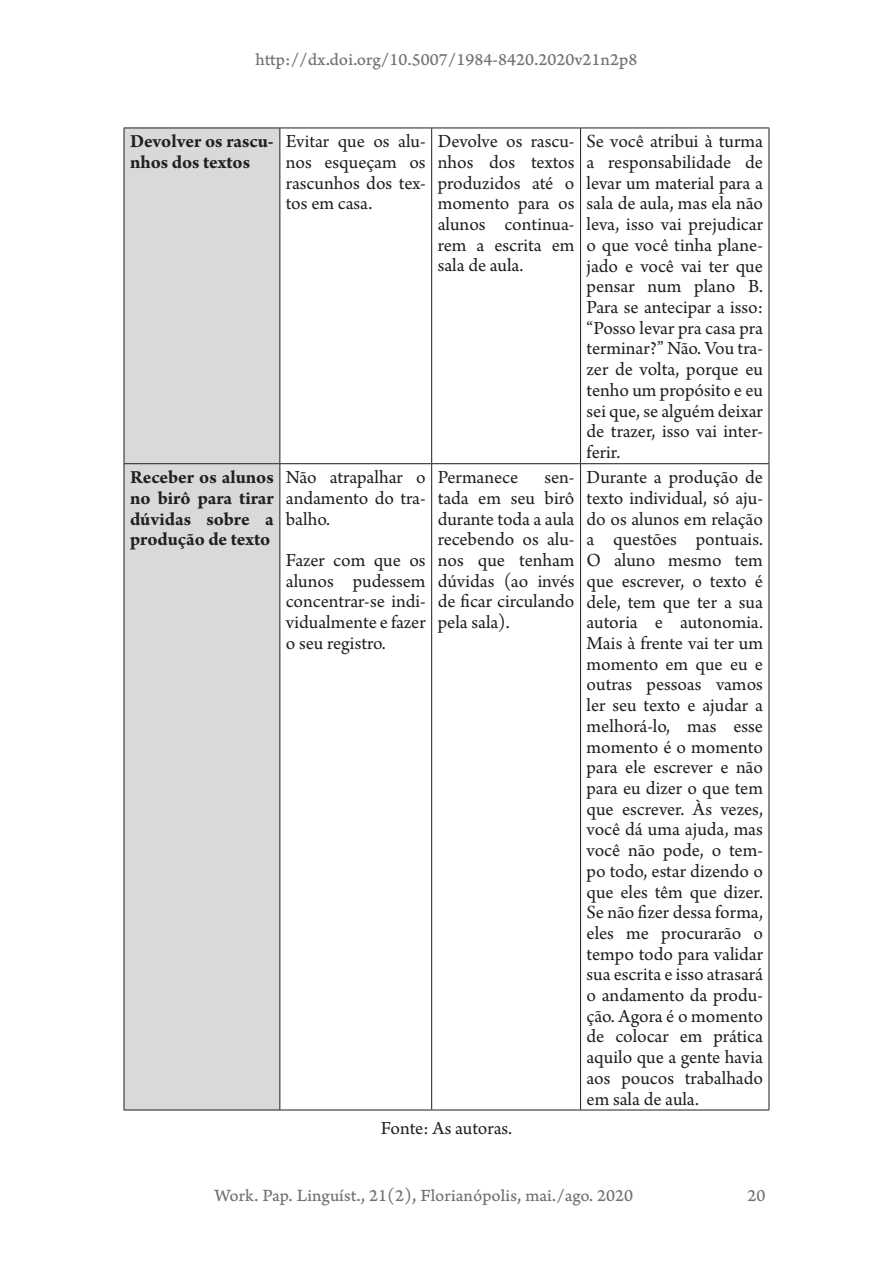
<style>
.page{position:relative;width:893px;height:1263px;background:#fff}
.page>*{position:absolute;margin:0;border:0;box-sizing:border-box;transform-origin:0 0}
.Legenda{font:19.5px/20.7px "Arno Pro";color:#231f20;text-align:justify}
.t1{font:700 19.5px/20.7px "Arno Pro";letter-spacing:-.005em;color:#231f20}
.t2{font:18px "Arno Pro Caption";color:#757172}
</style>
<div class="page">
<div style="left:125px;top:129px;width:154px;height:981px;background:#d9d9d9"></div>
<hr style="left:124px;top:128px;width:156px;height:1px;background:#1d1e1f">
<hr style="left:280px;top:128px;width:152px;height:1px;background:#1d1e1f">
<hr style="left:432px;top:128px;width:149px;height:1px;background:#1d1e1f">
<hr style="left:581px;top:128px;width:188px;height:1px;background:#1d1e1f">
<hr style="left:124px;top:463px;width:156px;height:1px;background:#1d1e1f">
<hr style="left:280px;top:463px;width:152px;height:1px;background:#1d1e1f">
<hr style="left:432px;top:463px;width:149px;height:1px;background:#1d1e1f">
<hr style="left:581px;top:463px;width:188px;height:1px;background:#1d1e1f">
<hr style="left:124px;top:1110px;width:156px;height:1px;background:#1d1e1f">
<hr style="left:280px;top:1110px;width:152px;height:1px;background:#1d1e1f">
<hr style="left:432px;top:1110px;width:149px;height:1px;background:#1d1e1f">
<hr style="left:581px;top:1110px;width:188px;height:1px;background:#1d1e1f">
<hr style="left:124px;top:128px;width:1px;height:335px;background:#1d1e1f">
<hr style="left:124px;top:464px;width:1px;height:646px;background:#1d1e1f">
<hr style="left:279px;top:128px;width:1px;height:335px;background:#1d1e1f">
<hr style="left:431px;top:128px;width:1px;height:335px;background:#1d1e1f">
<hr style="left:580px;top:128px;width:1px;height:335px;background:#1d1e1f">
<hr style="left:769px;top:128px;width:1px;height:335px;background:#1d1e1f">
<hr style="left:279px;top:464px;width:1px;height:646px;background:#1d1e1f">
<hr style="left:431px;top:464px;width:1px;height:646px;background:#1d1e1f">
<hr style="left:580px;top:464px;width:1px;height:646px;background:#1d1e1f">
<hr style="left:769px;top:464px;width:1px;height:646px;background:#1d1e1f">
<p class="t2" style="left:255px;top:49px;width:383px">http://dx.doi.org/10.5007/1984-8420.2020v21n2p8</p>
<p class="t1" style="left:130px;top:132px;width:145px">Devolver os rascu&shy;nhos dos textos</p>
<p class="Legenda" style="left:286px;top:132px;width:141px">Evitar que os alu&shy;nos esqueçam os rascunhos dos tex&shy;tos em casa.</p>
<p class="Legenda" style="left:438px;top:132px;width:138px">Devolve os rascu&shy;nhos dos textos produzidos até o momento para os alunos continua&shy;rem a escrita em sala de aula.</p>
<p class="Legenda" style="left:587px;top:132px;width:178px">Se você atribui à turma a responsabilidade de levar um material para a sala de aula, mas ela não leva, isso vai prejudicar o que você tinha plane&shy;jado e você vai ter que pensar num plano B.<br>Para se antecipar a isso: “Posso levar pra casa pra terminar?” Não. Vou tra&shy;zer de volta, porque eu tenho um propósito e eu sei que, se alguém deixar de trazer, isso vai inter&shy;ferir.</p>
<p class="t1" style="left:130px;top:468px;width:145px;text-align:justify">Receber os alunos no birô para tirar dúvidas sobre a produção de texto</p>
<p class="Legenda" style="left:286px;top:468px;width:141px">Não atrapalhar o andamento do tra&shy;balho.</p>
<p class="Legenda" style="left:286px;top:551px;width:141px">Fazer com que os alunos pudessem concentrar-se indi&shy;vidualmente e fazer o seu registro.</p>
<p class="Legenda" style="left:438px;top:468px;width:138px;text-indent:107px">sen&shy;tada em seu birô durante toda a aula recebendo os alu&shy;nos que tenham dúvidas (ao invés de ficar circulando pela sala).</p>
<p class="Legenda" style="left:587px;top:468px;width:178px">Durante a produção de texto individual, só aju&shy;do os alunos em relação a questões pontuais.<br>O aluno mesmo tem que escrever, o texto é dele, tem que ter a sua autoria e autonomia.<br>Mais à frente vai ter um momento em que eu e outras pessoas vamos ler seu texto e ajudar a melhorá-lo, mas esse momento é o momento para ele escrever e não para eu dizer o que tem que escrever. Às vezes, você dá uma ajuda, mas você não pode, o tem&shy;po todo, estar dizendo o que eles têm que dizer.<br>Se não fizer dessa forma, eles me procurarão o tempo todo para validar sua escrita e isso atrasará o andamento da produ&shy;ção. Agora é o momento de colocar em prática aquilo que a gente havia aos poucos trabalhado em sala de aula.</p>
<p class="Legenda" style="left:381px;top:1119px;width:133px">Fonte: As autoras.</p>
<p class="Legenda" style="left:438px;top:468px;width:82px">Permanece</p>
<p class="t2" style="left:215px;top:1184px;width:420px">Work. Pap. Linguíst., 21(2), Florianópolis, mai./ago. 2020</p>
<p class="t2" style="left:747px;top:1184px;width:19px">20</p>
</div>
